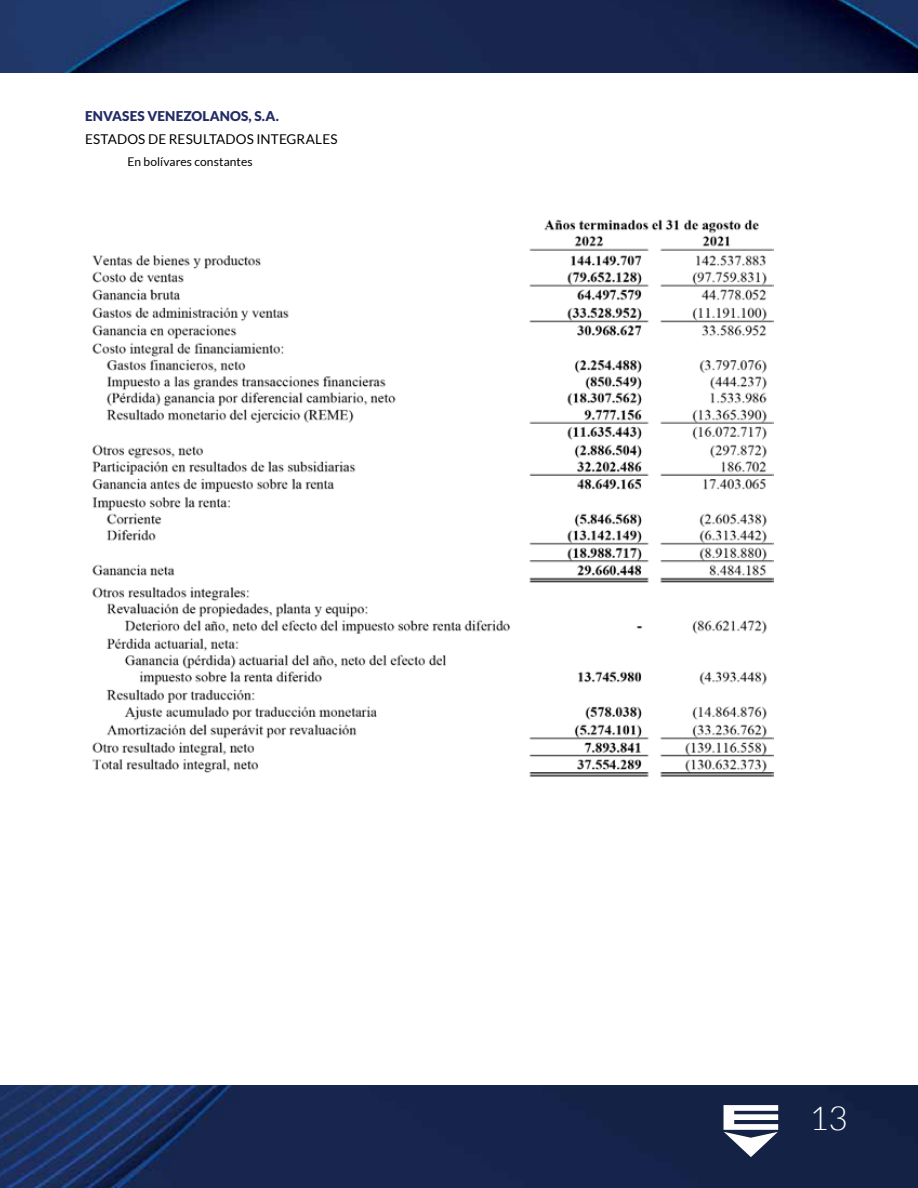
<style>
.page{position:relative;width:918px;height:1188px;background:#fff}
.page>*{position:absolute;margin:0;border:0;box-sizing:border-box;transform-origin:0 0}
.t1{font:300 33px "Lato";color:#fff}
.t2{font:13.5px "Lato";letter-spacing:.01em;color:#000}
.t3{font:900 13.5px "Lato";letter-spacing:.01em;color:#232c64}
.t4{font:12px "Lato";letter-spacing:.01em;color:#000}
</style>
<div class="page">
<img style="left:0;top:1086px;width:918px;height:102px">
<img style="left:0;top:0;width:918px;height:72px">
<svg style="left:724px;top:1105px;width:54px;height:52px"></svg>
<img style="left:92px;top:219px;width:681px;height:558px">
<p class="t3" style="left:85px;top:109px;width:196px">ENVASES VENEZOLANOS, S.A.</p>
<p class="t2" style="left:85px;top:132px;width:254px">ESTADOS DE RESULTADOS INTEGRALES</p>
<p class="t4" style="left:128px;top:155px;width:127px">En bolívares constantes</p>
<h1 class="t1" style="left:809px;top:1100px;width:40px">13</h1>
</div>
